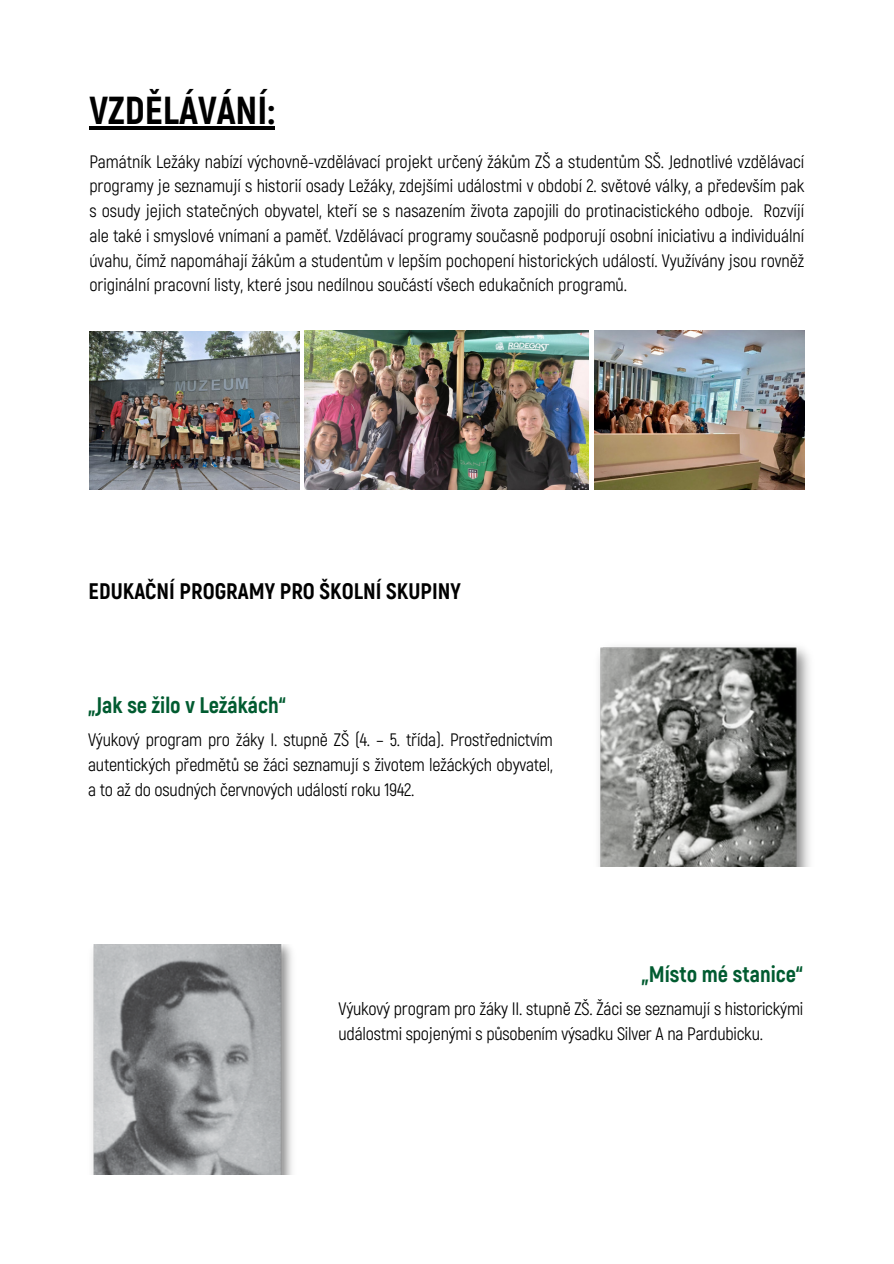
<style>
.page{position:relative;width:894px;height:1264px;background:#fff}
.page>*{position:absolute;margin:0;border:0;box-sizing:border-box;transform-origin:0 0}
.t1{font:800 39px "Akrobat";color:#000}
.t2{font:800 22.5px "Akrobat";color:#015b30}
.t3{font:800 22.5px "Akrobat";color:#000}
.t4{font:18px/24.8px "Akrobat";letter-spacing:-.015em;color:#000;text-align:justify}
</style>
<div class="page">
<img style="left:598px;top:646px;width:212px;height:220px">
<img style="left:92px;top:944px;width:200px;height:230px">
<img style="left:594px;top:330px;width:209px;height:159px">
<img style="left:305px;top:331px;width:283px;height:158px">
<img style="left:89px;top:332px;width:211px;height:157px">
<hr style="left:89px;top:126px;width:186px;height:3px;background:#000">
<h1 class="t1" style="left:89px;top:87px;width:187px">VZDĚLÁVÁNÍ:</h1>
<p class="t4" style="left:89px;top:150px;width:716px">Památník Ležáky nabízí výchovně-vzdělávací projekt určený žákům ZŠ a studentům SŠ. Jednotlivé vzdělávací programy je seznamují s historií osady Ležáky, zdejšími událostmi v období 2. světové války, a především pak s osudy jejich statečných obyvatel, kteří se s nasazením života zapojili do protinacistického odboje. Rozvíjí ale také i smyslové vnímaní a paměť. Vzdělávací programy současně podporují osobní iniciativu a individuální úvahu, čímž napomáhají žákům a studentům v lepším pochopení historických událostí. Využívány jsou rovněž originální pracovní listy, které jsou nedílnou součástí všech edukačních programů.</p>
<p class="t3" style="left:89px;top:578px;width:373px">EDUKAČNÍ PROGRAMY PRO ŠKOLNÍ SKUPINY</p>
<p class="t2" style="left:88px;top:692px;width:199px">„Jak se žilo v Ležákách“</p>
<p class="t4" style="left:88px;top:728px;width:466px">Výukový program pro žáky I. stupně ZŠ (4. – 5. třída). Prostřednictvím autentických předmětů se žáci seznamují s životem ležáckých obyvatel, a to až do osudných červnových událostí roku 1942.</p>
<h2 class="t2" style="left:641px;top:960px;width:163px">„Místo mé stanice“</h2>
<p class="t4" style="left:338px;top:996px;width:466px">Výukový program pro žáky II. stupně ZŠ. Žáci se seznamují s historickými událostmi spojenými s působením výsadku Silver A na Pardubicku.</p>
</div>
